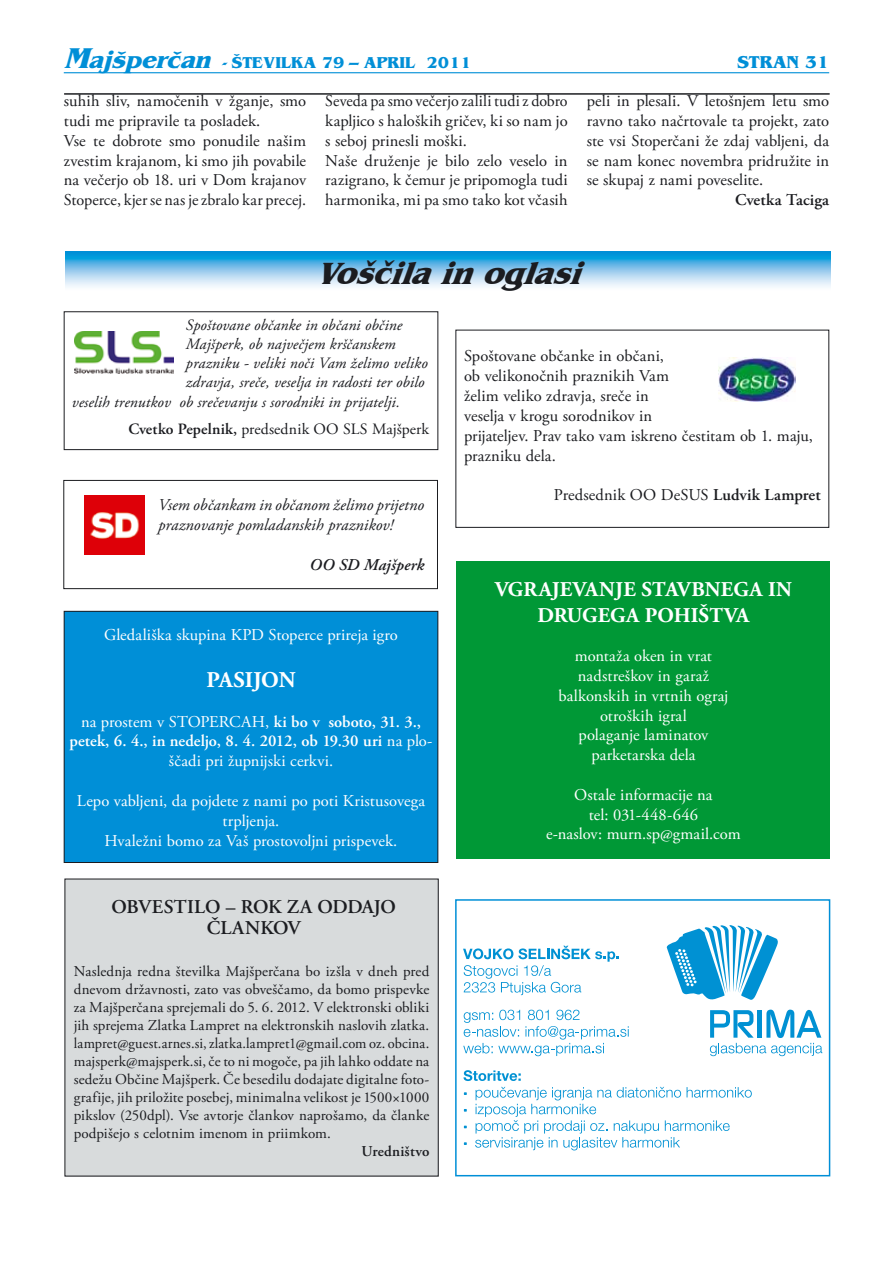
<style>
.page{position:relative;width:893px;height:1263px;background:#fff}
.page>*{position:absolute;margin:0;border:0;box-sizing:border-box;transform-origin:0 0}
.t1{font:italic 700 31.5px "Benguiat IT Cby BT";color:#1b1c20}
.t2{font:700 22.5px "Adobe Garamond Pro";letter-spacing:-.01em;color:#fff}
.t3{font:700 21px/25.2px "Adobe Garamond Pro";letter-spacing:.005em;color:#fff;text-align:center}
.t4{font:600 19.5px/21px "Adobe Garamond Pro";letter-spacing:-.01em;color:#1b1c20;text-align:center}
.t5{font:700 18px "SS Benguiat";color:#008fd7}
.t6{font:16.5px/19.8px "Adobe Garamond Pro";letter-spacing:.005em;color:#1b1c20}
.t7{font:16.5px/19.8px "Adobe Garamond Pro";letter-spacing:.005em;color:#fff;text-align:center}
.t8{font:600 16.5px/19.8px "Adobe Garamond Pro";letter-spacing:.005em;color:#fff;text-align:center}
.t9{font:italic 16.5px/19.8px "Adobe Garamond Pro";color:#1b1c20}
.t10{font:700 16.5px "SS Benguiat";color:#008fd7}
.t11{font:600 16.5px "Adobe Garamond Pro";letter-spacing:.005em;color:#1b1c20}
.t12{font:italic 600 16.5px "Adobe Garamond Pro";letter-spacing:.005em;color:#1b1c20}
.t13{font:italic 15.75px "Adobe Garamond Pro";letter-spacing:.005em;color:#1b1c20}
.t14{font:15.75px "Adobe Garamond Pro";letter-spacing:.005em;color:#1b1c20}
.t15{font:15px/18px "Adobe Garamond Pro";letter-spacing:.01em;color:#1b1c20;text-align:justify}
.t16{font:600 15px "Adobe Garamond Pro";letter-spacing:.01em;color:#1b1c20}
.s1{font-style:italic;font-size:30px}
.s2{font-style:italic;font-size:24px}
.s3{font-style:italic}
.s4{font-weight:600}
.s5{font-weight:400}
</style>
<div class="page">
<div style="left:455px;top:330px;width:374px;height:198px;border:1px solid #1b1c20"></div>
<div style="left:63px;top:480px;width:375px;height:109px;border:1px solid #1b1c20"></div>
<div style="left:64px;top:311px;width:374px;height:139px;border:1px solid #1b1c20"></div>
<hr style="left:64px;top:72px;width:765px;height:1px;background:#008fd7">
<img style="left:719px;top:358px;width:76px;height:43px">
<img style="left:84px;top:495px;width:60px;height:60px">
<img style="left:75px;top:331px;width:99px;height:43px">
<svg style="left:65px;top:252px;width:766px;height:35px;background:#7ec4ea"></svg>
<hr style="left:64px;top:94px;width:766px;height:1px;background:#1b1c20">
<div style="left:65px;top:879px;width:373px;height:297px;background:#d8dbdc"></div>
<div style="left:64px;top:611px;width:374px;height:251px;background:#008fd7"></div>
<div style="left:64px;top:611px;width:374px;height:252px;border:1px solid #1b1c20"></div>
<div style="left:457px;top:562px;width:373px;height:297px;background:#009836"></div>
<svg style="left:666px;top:925px;width:112px;height:75px"></svg>
<svg style="left:710px;top:1009px;width:112px;height:47px"></svg>
<svg style="left:463px;top:946px;width:156px;height:49px"></svg>
<svg style="left:463px;top:1010px;width:166px;height:46px"></svg>
<svg style="left:463px;top:1070px;width:58px;height:11px"></svg>
<svg style="left:475px;top:1087px;width:277px;height:63px"></svg>
<div style="left:455px;top:899px;width:375px;height:277px;border:2px solid #008fd7"></div>
<p class="t10" style="left:64px;top:53px;width:409px"><span class="s1">M</span><span class="s2">aj{per~an</span> <span class="s3">-</span>[TEVILKA 79 – APRIL 2011</p>
<p class="t5" style="left:737px;top:52px;width:94px">STRAN 31</p>
<p class="t6" style="left:64px;top:92px;width:244px">suhih sliv, namočenih v žganje, smo tudi me pripravile ta posladek.<br>Vse te dobrote smo ponudile našim zvestim krajanom, ki smo jih povabile na večerjo ob 18. uri v Dom krajanov Stoperce, kjer se nas je zbralo kar precej.</p>
<p class="t6" style="left:325px;top:92px;width:244px">Seveda pa smo večerjo zalili tudi z dobro kapljico s haloških gričev, ki so nam jo s seboj prinesli moški.<br>Naše druženje je bilo zelo veselo in razigrano, k čemur je pripomogla tudi harmonika, mi pa smo tako kot včasih</p>
<p class="t6" style="left:587px;top:92px;width:244px;text-align:justify">peli in plesali. V letošnjem letu smo ravno tako načrtovale ta projekt, zato ste vsi Stoperčani že zdaj vabljeni, da se nam konec novembra pridružite in se skupaj z nami poveselite.</p>
<p class="t11" style="left:735px;top:191px;width:95px">Cvetka Taciga</p>
<h1 class="t1" style="left:317px;top:253px;width:278px">Voščilainoglasi</h1>
<p class="t13" style="left:186px;top:316px;width:218px">Spoštovane občanke in občani občine</p>
<p class="t13" style="left:186px;top:335px;width:211px">Majšperk, ob največjem krščanskem</p>
<p class="t13" style="left:186px;top:354px;width:243px">prazniku - veliki noči Vam želimo veliko</p>
<p class="t13" style="left:186px;top:372px;width:240px">zdravja, sreče, veselja in radosti ter obilo</p>
<p class="t13" style="left:72px;top:392px;width:330px">veselih trenutkov ob srečevanju s sorodniki in prijatelji.</p>
<p class="t14" style="left:128px;top:420px;width:302px"><span class="s4">Cvetko Pepelnik,</span> predsednik OO SLS Majšperk</p>
<p class="t9" style="left:158px;top:496px;width:268px">Vsem občankam in občanom želimo prijetno praznovanje pomladanskih praznikov!</p>
<p class="t12" style="left:310px;top:555px;width:116px">OO SD Majšperk</p>
<p class="t7" style="left:104px;top:626px;width:295px">Gledališka skupina KPD Stoperce prireja igro</p>
<h2 class="t2" style="left:207px;top:667px;width:90px">PASIJON</h2>
<p class="t8" style="left:70px;top:712px;width:364px"><span class="s5">na prostem v STOPERCAH,</span> ki bo v soboto, 31. 3., petek, 6. 4., in nedeljo, 8. 4. 2012, ob 19.30 uri <span class="s5">na plo&shy;ščadi pri župnijski cerkvi.</span></p>
<p class="t7" style="left:77px;top:791px;width:350px">Lepo vabljeni, da pojdete z nami po poti Kristusovega trpljenja.<br>Hvaležni bomo za Vaš prostovoljni prispevek.</p>
<p class="t4" style="left:111px;top:896px;width:286px">OBVESTILO – ROK ZA ODDAJO<br>ČLANKOV</p>
<p class="t15" style="left:74px;top:963px;width:357px">Naslednja redna številka Majšperčana bo izšla v dneh pred dnevom državnosti, zato vas obveščamo, da bomo prispevke za Majšperčana sprejemali do 5. 6. 2012. V elektronski obliki jih sprejema Zlatka Lampret na elektronskih naslovih zlatka. lampret@guest.arnes.si, zlatka.lampret1@gmail.com oz. obcina. majsperk@majsperk.si, če to ni mogoče, pa jih lahko oddate na sedežu Občine Majšperk. Če besedilu dodajate digitalne foto&shy;grafije, jih priložite posebej, minimalna velikost je 1500×1000 pikslov (250dpl). Vse avtorje člankov naprošamo, da članke podpišejo s celotnim imenom in priimkom.</p>
<p class="t16" style="left:362px;top:1143px;width:69px">Uredništvo</p>
<p class="t6" style="left:464px;top:347px;width:351px">Spoštovane občanke in občani,<br>ob velikonočnih praznikih Vam<br>želim veliko zdravja, sreče in<br>veselja v krogu sorodnikov in<br>prijateljev. Prav tako vam iskreno čestitam ob 1. maju, prazniku dela.</p>
<p class="t6" style="left:554px;top:485px;width:268px">Predsednik OO DeSUS <span class="s4">Ludvik Lampret</span></p>
<p class="t3" style="left:495px;top:577px;width:298px">VGRAJEVANJE STAVBNEGA IN<br>DRUGEGA POHIŠTVA</p>
<p class="t7" style="left:558px;top:647px;width:172px">montaža oken in vrat nadstreškov in garaž balkonskih in vrtnih ograj otroških igral<br>polaganje laminatov parketarska dela</p>
<p class="t7" style="left:546px;top:785px;width:196px">Ostale informacije na<br>tel: 031-448-646<br>e-naslov: murn.sp@gmail.com</p>
</div>
